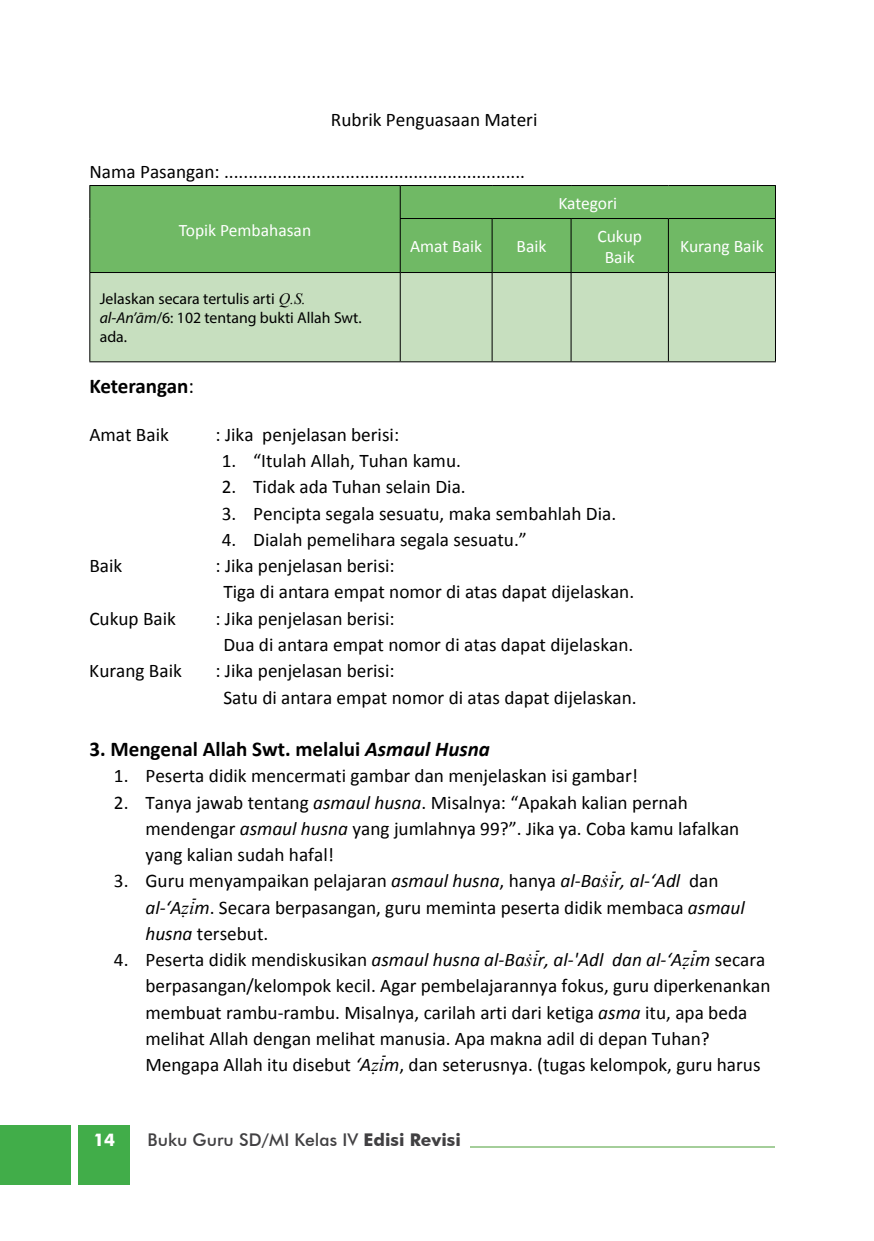
<style>
.page{position:relative;width:874px;height:1241px;background:#fff}
.page>*{position:absolute;margin:0;border:0;box-sizing:border-box;transform-origin:0 0}
.t1{font:700 21px "Calibri";color:#000}
.t2{font:19.25px/26.2px "Calibri";color:#000}
.t3{font:17.5px/21px "Calibri";color:#fff;text-align:center}
.t4{font:500 17.5px "Futura BT";color:#414042}
.t5{font:700 17.5px "Futura BT";color:#fff}
.t6{font:15.75px/19.2px "Myriad Pro";color:#000}
.s1{font-family:"Times New Roman";font-style:italic}
.s2{font-style:italic}
.s3{font-weight:400}
.s4{font-family:"Times New Roman Arab";font-style:italic}
.s5{font-weight:700}
</style>
<div class="page">
<hr style="left:469px;top:1145px;width:305px;height:2px;background:#a4ce9a">
<div style="left:0;top:1124px;width:129px;height:60px;background:#41ad49"></div>
<div style="left:71px;top:1123px;width:7px;height:62px;background:#fff"></div>
<div style="left:90px;top:186px;width:684px;height:86px;background:#70b965"></div>
<div style="left:90px;top:273px;width:684px;height:88px;background:#c7dfbf"></div>
<hr style="left:89px;top:185px;width:311px;height:1px;background:#000">
<hr style="left:400px;top:185px;width:92px;height:1px;background:#000">
<hr style="left:492px;top:185px;width:78px;height:1px;background:#000">
<hr style="left:570px;top:185px;width:98px;height:1px;background:#000">
<hr style="left:668px;top:185px;width:107px;height:1px;background:#000">
<hr style="left:399px;top:218px;width:93px;height:1px;background:#000">
<hr style="left:492px;top:218px;width:78px;height:1px;background:#000">
<hr style="left:570px;top:218px;width:98px;height:1px;background:#000">
<hr style="left:668px;top:218px;width:107px;height:1px;background:#000">
<hr style="left:89px;top:272px;width:311px;height:1px;background:#000">
<hr style="left:400px;top:272px;width:92px;height:1px;background:#000">
<hr style="left:492px;top:272px;width:78px;height:1px;background:#000">
<hr style="left:570px;top:272px;width:98px;height:1px;background:#000">
<hr style="left:668px;top:272px;width:107px;height:1px;background:#000">
<hr style="left:89px;top:361px;width:311px;height:1px;background:#000">
<hr style="left:400px;top:361px;width:92px;height:1px;background:#000">
<hr style="left:492px;top:361px;width:78px;height:1px;background:#000">
<hr style="left:570px;top:361px;width:98px;height:1px;background:#000">
<hr style="left:668px;top:361px;width:107px;height:1px;background:#000">
<hr style="left:89px;top:186px;width:1px;height:32px;background:#000">
<hr style="left:89px;top:218px;width:1px;height:54px;background:#000">
<hr style="left:89px;top:273px;width:1px;height:88px;background:#000">
<hr style="left:399px;top:186px;width:1px;height:32px;background:#000">
<hr style="left:774px;top:186px;width:1px;height:32px;background:#000">
<hr style="left:399px;top:219px;width:1px;height:53px;background:#000">
<hr style="left:491px;top:219px;width:1px;height:53px;background:#000">
<hr style="left:570px;top:219px;width:1px;height:53px;background:#000">
<hr style="left:667px;top:219px;width:1px;height:53px;background:#000">
<hr style="left:774px;top:219px;width:1px;height:53px;background:#000">
<hr style="left:399px;top:273px;width:1px;height:88px;background:#000">
<hr style="left:491px;top:273px;width:1px;height:88px;background:#000">
<hr style="left:570px;top:273px;width:1px;height:88px;background:#000">
<hr style="left:667px;top:273px;width:1px;height:88px;background:#000">
<hr style="left:774px;top:273px;width:1px;height:88px;background:#000">
<p class="t2" style="left:331px;top:106px;width:208px">Rubrik Penguasaan Materi</p>
<p class="t2" style="left:89px;top:159px;width:437px">Nama Pasangan: ..............................................................</p>
<p class="t3" style="left:558px;top:192px;width:60px">Kategori</p>
<p class="t3" style="left:179px;top:219px;width:134px">Topik Pembahasan</p>
<p class="t3" style="left:410px;top:236px;width:73px">Amat Baik</p>
<p class="t3" style="left:516px;top:236px;width:31px">Baik</p>
<p class="t3" style="left:597px;top:225px;width:46px">Cukup<br>Baik</p>
<p class="t3" style="left:679px;top:236px;width:85px">Kurang Baik</p>
<p class="t6" style="left:100px;top:288px;width:263px">Jelaskan secara tertulis arti <span class="s1">Q.S. </span><span class="s2">al-An’ām</span>/6: 102 tentang bukti Allah Swt. ada.</p>
<p class="t1" style="left:89px;top:373px;width:106px">Keterangan<span class="s3">:</span></p>
<p class="t2" style="left:89px;top:421px;width:81px">Amat Baik</p>
<p class="t2" style="left:215px;top:421px;width:185px">: Jika penjelasan berisi:</p>
<p class="t2" style="left:221px;top:447px;width:241px">1. “Itulah Allah, Tuhan kamu.</p>
<p class="t2" style="left:221px;top:474px;width:245px">2. Tidak ada Tuhan selain Dia.</p>
<p class="t2" style="left:221px;top:500px;width:396px">3. Pencipta segala sesuatu, maka sembahlah Dia.</p>
<p class="t2" style="left:221px;top:526px;width:306px">4. Dialah pemelihara segala sesuatu.”</p>
<p class="t2" style="left:89px;top:552px;width:34px">Baik</p>
<p class="t2" style="left:223px;top:552px;width:412px;text-indent:-8px">: Jika penjelasan berisi:<br>Tiga di antara empat nomor di atas dapat dijelaskan.</p>
<p class="t2" style="left:89px;top:605px;width:88px">Cukup Baik</p>
<p class="t2" style="left:223px;top:605px;width:411px;text-indent:-8px">: Jika penjelasan berisi:<br>Dua di antara empat nomor di atas dapat dijelaskan.</p>
<p class="t2" style="left:89px;top:657px;width:94px">Kurang Baik</p>
<p class="t2" style="left:223px;top:657px;width:414px;text-indent:-8px">: Jika penjelasan berisi:<br>Satu di antara empat nomor di atas dapat dijelaskan.</p>
<p class="t1" style="left:89px;top:735px;width:402px">3. Mengenal Allah Swt. melalui <span class="s2">Asmaul Husna</span></p>
<p class="t2" style="left:114px;top:762px;width:525px">1. Peserta didik mencermati gambar dan menjelaskan isi gambar!</p>
<p class="t2" style="left:145px;top:789px;width:595px;text-indent:-31px">2. Tanya jawab tentang <span class="s2">asmaul husna</span>. Misalnya: “Apakah kalian pernah mendengar <span class="s2">asmaul husna</span> yang jumlahnya 99?”. Jika ya. Coba kamu lafalkan yang kalian sudah hafal!</p>
<p class="t2" style="left:145px;top:867px;width:600px;text-indent:-31px">3. Guru menyampaikan pelajaran <span class="s2">asmaul husna</span>, hanya <span class="s2">al-Ba</span><span class="s4">£³</span><span class="s2">r, al-‘Adl</span> dan <span class="s2">al-‘A</span><span class="s4">§³</span><span class="s2">m</span>. Secara berpasangan, guru meminta peserta didik membaca <span class="s2">asmaul husna</span> tersebut.</p>
<p class="t2" style="left:145px;top:946px;width:626px;text-indent:-31px">4. Peserta didik mendiskusikan <span class="s2">asmaul husna al-Ba</span><span class="s4">£³</span><span class="s2">r, al-'Adl dan al-‘A</span><span class="s4">§³</span><span class="s2">m</span> secara berpasangan/kelompok kecil. Agar pembelajarannya fokus, guru diperkenankan membuat rambu-rambu. Misalnya, carilah arti dari ketiga <span class="s2">asma</span> itu, apa beda melihat Allah dengan melihat manusia. Apa makna adil di depan Tuhan?<br>Mengapa Allah itu disebut <span class="s2">‘A</span><span class="s4">§³</span><span class="s2">m</span>, dan seterusnya. (tugas kelompok, guru harus</p>
<p class="t5" style="left:93px;top:1129px;width:23px">14</p>
<p class="t4" style="left:147px;top:1129px;width:314px">Buku Guru SD/MI Kelas IV <span class="s5">Edisi Revisi</span></p>
</div>
